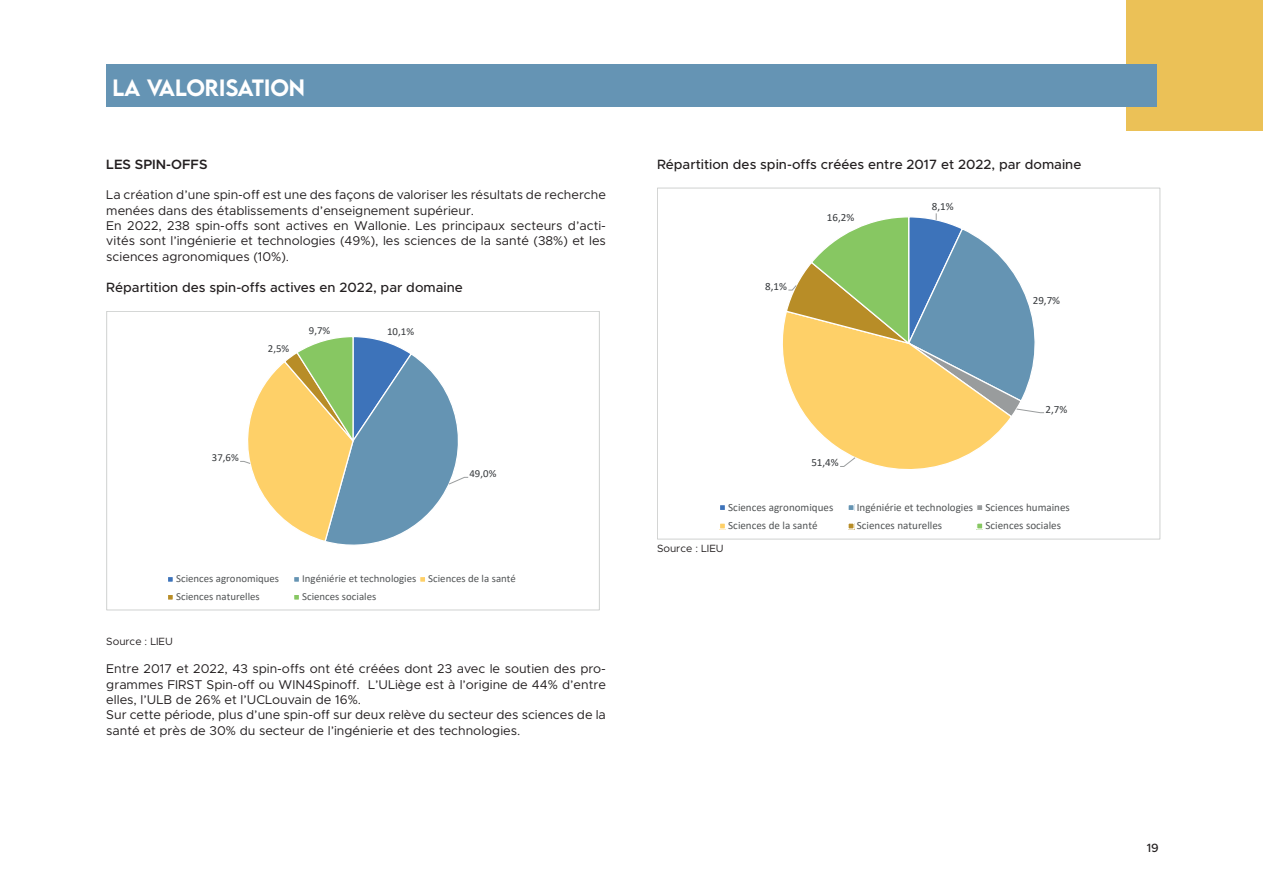
<style>
.page{position:relative;width:1263px;height:893px;background:#fff}
.page>*{position:absolute;margin:0;border:0;box-sizing:border-box;transform-origin:0 0}
.t1{font:500 21px "LEMONMILK";color:#fff}
.t2{font:500 13.5px "Metropolis";color:#231f20}
.t3{font:600 13.5px "Metropolis";color:#231f20}
.t4{font:12.75px/15.3px "Metropolis";color:#231f20}
.t5{font:500 12px "Metropolis";color:#231f20}
.t6{font:10.95px "Calibri";color:#515455}
.t7{font:10.95px "Calibri";color:#36393c}
.t8{font:10.65px "Calibri";color:#515455}
.t9{font:10.65px "Calibri";color:#36393c}
.t10{font:10.5px "Metropolis";color:#231f20}
</style>
<div class="page">
<div style="left:1127px;top:0;width:136px;height:130px;background:#ebc157"></div>
<div style="left:106px;top:64px;width:1051px;height:42px;background:#6594b4"></div>
<svg style="left:240px;top:337px;width:229px;height:208px"></svg>
<div style="left:167px;top:576px;width:7px;height:7px;border:1px solid #fff"></div>
<div style="left:293px;top:576px;width:7px;height:7px;border:1px solid #fff"></div>
<div style="left:419px;top:576px;width:7px;height:7px;border:1px solid #fff"></div>
<div style="left:167px;top:594px;width:7px;height:7px;border:1px solid #fff"></div>
<div style="left:293px;top:594px;width:7px;height:7px;border:1px solid #fff"></div>
<div style="left:106px;top:311px;width:494px;height:299px;border:1px solid #cfd1d0"></div>
<svg style="left:783px;top:213px;width:262px;height:256px"></svg>
<div style="left:719px;top:504px;width:7px;height:7px;border:1px solid #fff"></div>
<svg style="left:849px;top:506px;width:4px;height:3px"></svg>
<div style="left:847px;top:504px;width:8px;height:7px;border:1px solid #fff"></div>
<div style="left:976px;top:504px;width:7px;height:7px;border:1px solid #fff"></div>
<svg style="left:721px;top:524px;width:3px;height:4px"></svg>
<div style="left:719px;top:522px;width:7px;height:8px;border:1px solid #fff"></div>
<svg style="left:849px;top:524px;width:4px;height:4px"></svg>
<div style="left:847px;top:522px;width:8px;height:8px;border:1px solid #fff"></div>
<svg style="left:978px;top:524px;width:3px;height:4px"></svg>
<div style="left:976px;top:522px;width:7px;height:8px;border:1px solid #fff"></div>
<h1 class="t1" style="left:112px;top:74px;width:194px">LA VALORISATION</h1>
<p class="t3" style="left:106px;top:156px;width:103px">LES SPIN-OFFS</p>
<p class="t4" style="left:106px;top:187px;width:501px">La création d’une spin-off est une des façons de valoriser les résultats de recherche menées dans des établissements d’enseignement supérieur.<br>En 2022, 238 spin-offs sont actives en Wallonie. Les principaux secteurs d’acti&shy;vités sont l’ingénierie et technologies (49%), les sciences de la santé (38%) et les sciences agronomiques (10%).</p>
<p class="t2" style="left:106px;top:279px;width:358px">Répartition des spin-offs actives en 2022, par domaine</p>
<p class="t9" style="left:387px;top:324px;width:28px">10,1%</p>
<p class="t9" style="left:309px;top:323px;width:23px">9,7%</p>
<p class="t9" style="left:268px;top:341px;width:23px">2,5%</p>
<p class="t9" style="left:212px;top:450px;width:28px">37,6%</p>
<p class="t9" style="left:469px;top:466px;width:28px">49,0%</p>
<p class="t8" style="left:176px;top:571px;width:105px">Sciences agronomiques</p>
<p class="t8" style="left:302px;top:571px;width:215px">Ingéniérie et technologies Sciences de la santé</p>
<p class="t8" style="left:176px;top:589px;width:85px">Sciences naturelles</p>
<p class="t8" style="left:302px;top:589px;width:76px">Sciences sociales</p>
<p class="t10" style="left:106px;top:635px;width:68px">Source : LIEU</p>
<p class="t4" style="left:106px;top:661px;width:501px">Entre 2017 et 2022, 43 spin-offs ont été créées dont 23 avec le soutien des pro&shy;grammes FIRST Spin-off ou WIN4Spinoff. L’ULiège est à l’origine de 44% d’entre elles, l’ULB de 26% et l’UCLouvain de 16%.<br>Sur cette période, plus d’une spin-off sur deux relève du secteur des sciences de la santé et près de 30% du secteur de l’ingénierie et des technologies.</p>
<p class="t2" style="left:657px;top:156px;width:426px">Répartition des spin-offs créées entre 2017 et 2022, par domaine</p>
<p class="t7" style="left:932px;top:199px;width:23px">8,1%</p>
<p class="t7" style="left:765px;top:279px;width:23px">8,1%</p>
<p class="t7" style="left:827px;top:210px;width:29px">16,2%</p>
<p class="t7" style="left:811px;top:455px;width:29px">51,4%</p>
<p class="t7" style="left:1033px;top:293px;width:29px">29,7%</p>
<p class="t7" style="left:1045px;top:401px;width:23px">2,7%</p>
<p class="t6" style="left:728px;top:499px;width:107px">Sciences agronomiques</p>
<p class="t6" style="left:857px;top:499px;width:215px">Ingéniérie et technologies Sciences humaines</p>
<p class="t6" style="left:728px;top:518px;width:91px">Sciences de la santé</p>
<p class="t6" style="left:857px;top:518px;width:87px">Sciences naturelles</p>
<p class="t6" style="left:985px;top:518px;width:77px">Sciences sociales</p>
<p class="t10" style="left:657px;top:542px;width:68px">Source : LIEU</p>
<p class="t5" style="left:1147px;top:840px;width:14px">19</p>
</div>
